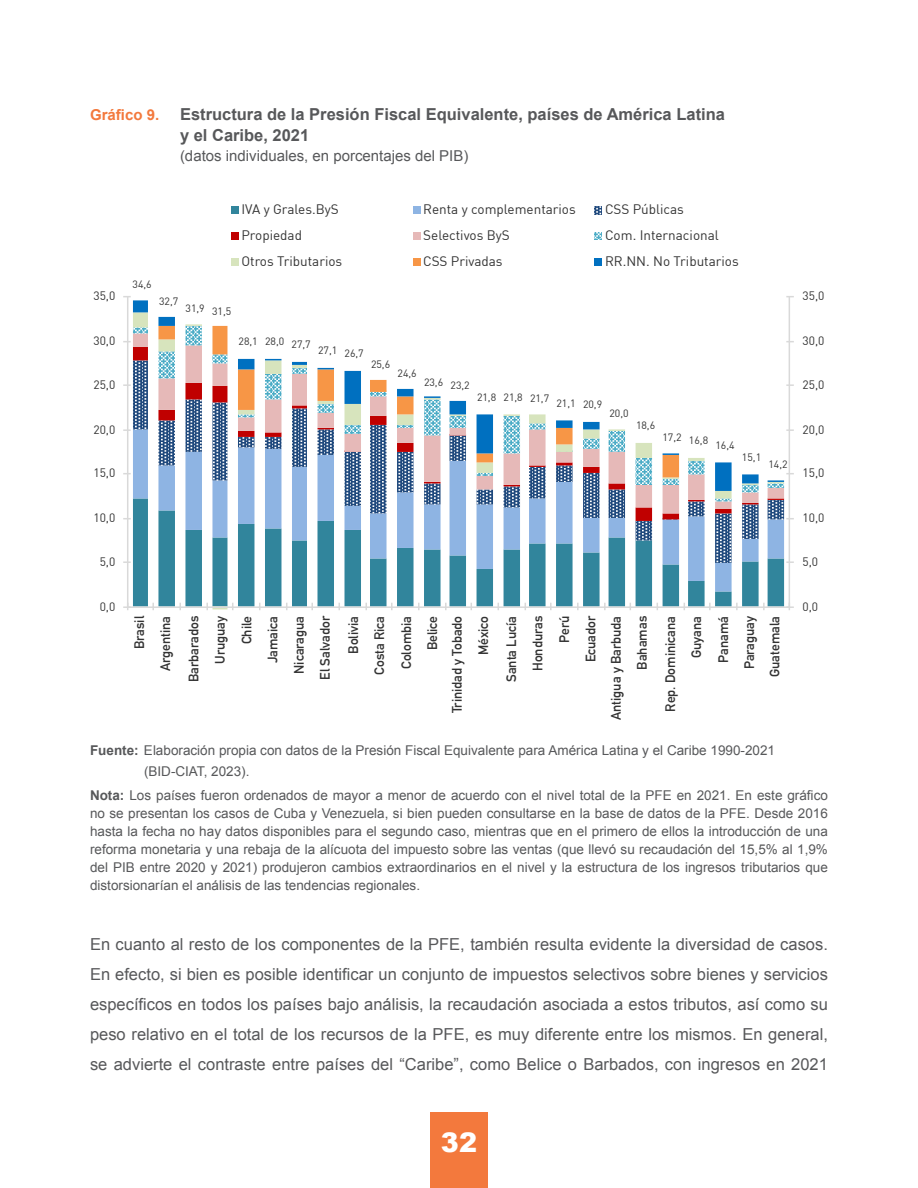
<style>
.page{position:relative;width:918px;height:1188px;background:#fff}
.page>*{position:absolute;margin:0;border:0;box-sizing:border-box;transform-origin:0 0}
.t1{font:900 27px "Arial";color:#fff}
.t2{font:16.5px/30px "Arial";color:#57585a;text-align:justify}
.t3{font:700 16.5px "Arial";color:#57585a}
.t4{font:15px "Arial";color:#57585a}
.t5{font:700 15px "Arial";color:#f3793d}
.t6{font:13.5px/18px "Arial";color:#57585a;text-align:justify}
.t7{font:700 13.5px/26.1px "DIN Alternate";color:#333;text-align:right}
.t8{font:13.5px "DIN";color:#333}
.t9{font:12px "DIN";color:#333}
.t10{font:10.5px "DIN";color:#333}
.s1{font-weight:700}
</style>
<div class="page">
<div style="left:430px;top:1112px;width:58px;height:76px;background:#f3793d"></div>
<svg style="left:133px;top:491px;width:651px;height:118px"></svg>
<svg style="left:133px;top:300px;width:651px;height:191px"></svg>
<hr style="left:789px;top:297px;width:1px;height:310px;background:#d9d9d9">
<svg style="left:786px;top:561px;width:8px;height:2px"></svg>
<svg style="left:786px;top:429px;width:8px;height:2px"></svg>
<svg style="left:786px;top:384px;width:8px;height:2px"></svg>
<hr style="left:127px;top:297px;width:1px;height:310px;background:#d9d9d9">
<svg style="left:123px;top:561px;width:8px;height:2px"></svg>
<svg style="left:123px;top:429px;width:8px;height:2px"></svg>
<svg style="left:123px;top:384px;width:8px;height:2px"></svg>
<hr style="left:128px;top:606px;width:661px;height:2px;background:#d9d9d9">
<svg style="left:123px;top:603px;width:6px;height:7px"></svg>
<svg style="left:786px;top:603px;width:8px;height:7px"></svg>
<div style="left:231px;top:207px;width:8px;height:7px;background:#31859c"></div>
<div style="left:413px;top:207px;width:7px;height:7px;background:#8eb4e3"></div>
<svg style="left:594px;top:207px;width:8px;height:7px"></svg>
<div style="left:231px;top:232px;width:8px;height:8px;background:#c00000"></div>
<div style="left:413px;top:232px;width:7px;height:8px;background:#e6b9b8"></div>
<svg style="left:594px;top:232px;width:8px;height:8px"></svg>
<div style="left:231px;top:258px;width:8px;height:8px;background:#d7e4bd"></div>
<div style="left:413px;top:258px;width:7px;height:8px;background:#f79646"></div>
<div style="left:594px;top:258px;width:8px;height:8px;background:#0070c0"></div>
<p class="t5" style="left:90px;top:105px;width:71px">Gráfico 9.</p>
<p class="t3" style="left:180px;top:103px;width:547px">Estructura de la Presión Fiscal Equivalente, países de América Latina</p>
<p class="t3" style="left:180px;top:124px;width:131px">y el Caribe, 2021</p>
<p class="t4" style="left:180px;top:145px;width:290px">(datos individuales, en porcentajes del PIB)</p>
<p class="t8" style="left:241px;top:201px;width:99px">IVA y Grales.ByS</p>
<p class="t8" style="left:423px;top:201px;width:154px">Renta y complementarios</p>
<p class="t8" style="left:605px;top:201px;width:80px">CSS Públicas</p>
<p class="t8" style="left:241px;top:227px;width:62px">Propiedad</p>
<p class="t8" style="left:423px;top:227px;width:88px">Selectivos ByS</p>
<p class="t8" style="left:605px;top:227px;width:115px">Com. Internacional</p>
<p class="t8" style="left:241px;top:252px;width:102px">Otros Tributarios</p>
<p class="t8" style="left:423px;top:252px;width:81px">CSS Privadas</p>
<p class="t8" style="left:605px;top:252px;width:135px">RR.NN. No Tributarios</p>
<p class="t9" style="left:93px;top:289px;width:23px">35,0</p>
<p class="t10" style="left:133px;top:278px;width:21px">34,6</p>
<p class="t10" style="left:159px;top:295px;width:21px">32,7</p>
<p class="t10" style="left:186px;top:304px;width:47px">31,9 31,5</p>
<p class="t9" style="left:803px;top:289px;width:23px">35,0</p>
<p class="t9" style="left:93px;top:334px;width:23px">30,0</p>
<p class="t9" style="left:93px;top:377px;width:23px">25,0</p>
<p class="t10" style="left:239px;top:335px;width:74px">28,1 28,0 27,7</p>
<p class="t10" style="left:318px;top:346px;width:47px">27,1 26,7</p>
<p class="t10" style="left:371px;top:358px;width:21px">25,6</p>
<p class="t10" style="left:398px;top:367px;width:21px">24,6</p>
<p class="t10" style="left:424px;top:377px;width:47px">23,6 23,2</p>
<p class="t9" style="left:803px;top:334px;width:23px">30,0</p>
<p class="t9" style="left:803px;top:377px;width:23px">25,0</p>
<p class="t10" style="left:477px;top:392px;width:127px">21,8 21,8 21,7 21,1 20,9</p>
<p class="t10" style="left:610px;top:407px;width:21px">20,0</p>
<p class="t9" style="left:93px;top:422px;width:23px">20,0</p>
<p class="t10" style="left:636px;top:419px;width:21px">18,6</p>
<p class="t10" style="left:662px;top:434px;width:74px">17,2 16,8 16,4</p>
<p class="t9" style="left:803px;top:422px;width:23px">20,0</p>
<p class="t9" style="left:93px;top:466px;width:23px">15,0</p>
<p class="t10" style="left:742px;top:451px;width:21px">15,1</p>
<p class="t10" style="left:768px;top:458px;width:21px">14,2</p>
<p class="t9" style="left:803px;top:466px;width:23px">15,0</p>
<p class="t9" style="left:93px;top:511px;width:23px">10,0</p>
<p class="t9" style="left:803px;top:511px;width:23px">10,0</p>
<p class="t9" style="left:100px;top:554px;width:17px">5,0</p>
<p class="t9" style="left:803px;top:554px;width:17px">5,0</p>
<p class="t9" style="left:100px;top:599px;width:17px">0,0</p>
<p class="t9" style="left:803px;top:599px;width:17px">0,0</p>
<p class="t7" style="left:125px;top:671px;width:57px;rotate:-90deg">Brasil<br>Argentina</p>
<p class="t7" style="left:180px;top:682px;width:68px;rotate:-90deg">Barbarados<br>Uruguay<br>Chile<br>Jamaica<br>Nicaragua<br>El Salvador</p>
<p class="t7" style="left:339px;top:675px;width:60px;rotate:-90deg">Bolivia<br>Costa Rica<br>Colombia<br>Belice</p>
<p class="t7" style="left:443px;top:713px;width:99px;rotate:-90deg">Trinidad y Tobado<br>México</p>
<p class="t7" style="left:498px;top:720px;width:106px;rotate:-90deg">Santa Lucía<br>Honduras<br>Perú<br>Ecuador<br>Antigua y Barbuda<br>Bahamas</p>
<p class="t7" style="left:656px;top:712px;width:97px;rotate:-90deg">Rep. Dominicana<br>Guyana<br>Panamá<br>Paraguay<br>Guatemala</p>
<p class="t6" style="left:90px;top:741px;width:687px"><span class="s1">Fuente:</span> Elaboración propia con datos de la Presión Fiscal Equivalente para América Latina y el Caribe 1990-2021</p>
<p class="t6" style="left:144px;top:762px;width:107px">(BID-CIAT, 2023).</p>
<p class="t6" style="left:90px;top:786px;width:739px"><span class="s1">Nota:</span> Los países fueron ordenados de mayor a menor de acuerdo con el nivel total de la PFE en 2021. En este gráfico no se presentan los casos de Cuba y Venezuela, si bien pueden consultarse en la base de datos de la PFE. Desde 2016 hasta la fecha no hay datos disponibles para el segundo caso, mientras que en el primero de ellos la introducción de una reforma monetaria y una rebaja de la alícuota del impuesto sobre las ventas (que llevó su recaudación del 15,5% al 1,9% del PIB entre 2020 y 2021) produjeron cambios extraordinarios en el nivel y la estructura de los ingresos tributarios que distorsionarían el análisis de las tendencias regionales.</p>
<p class="t2" style="left:90px;top:929px;width:739px">En cuanto al resto de los componentes de la PFE, también resulta evidente la diversidad de casos.<br>En efecto, si bien es posible identificar un conjunto de impuestos selectivos sobre bienes y servicios específicos en todos los países bajo análisis, la recaudación asociada a estos tributos, así como su peso relativo en el total de los recursos de la PFE, es muy diferente entre los mismos. En general, se advierte el contraste entre países del “Caribe”, como Belice o Barbados, con ingresos en 2021</p>
<h1 class="t1" style="left:441px;top:1123px;width:38px">32</h1>
</div>
